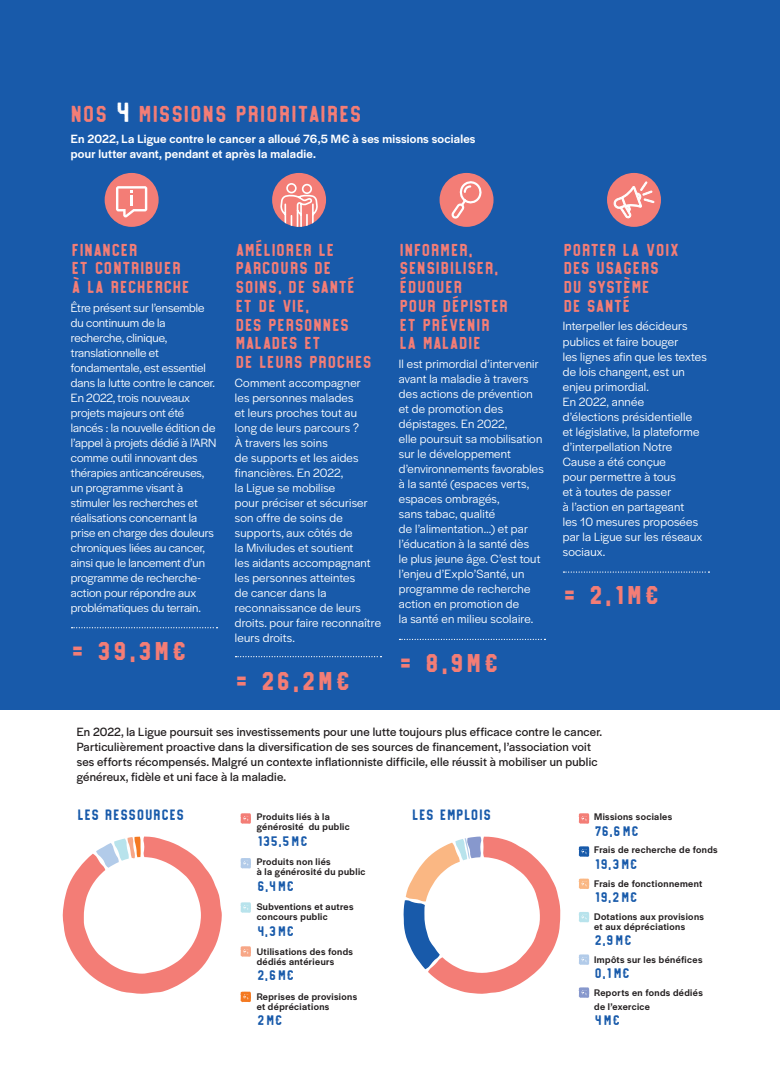
<style>
.page{position:relative;width:780px;height:1088px;background:#fff}
.page>*{position:absolute;margin:0;border:0;box-sizing:border-box;transform-origin:0 0}
.t1{font:700 27.5px "Treadstone";letter-spacing:.04em;color:#f37d76}
.t2{font:700 25px "Treadstone Rough";letter-spacing:-.04em;color:#f37d76}
.t3{font:700 18.75px/18.8px "Treadstone Rough";letter-spacing:-.04em;color:#f37d76}
.t4{font:700 16.25px "Treadstone Rough";letter-spacing:-.04em;color:#185aaa}
.t5{font:700 15px "Treadstone Rough";letter-spacing:.065em;color:#185aaa}
.t6{font:12.5px/15px "Halyard Display";letter-spacing:.015em;color:#fff}
.t7{font:12.5px/15px "Halyard Display";letter-spacing:.02em;color:#231f20}
.t8{font:500 12.5px/15px "Halyard Display";letter-spacing:.02em;color:#fff}
.t9{font:500 10px/10px "Halyard Display";letter-spacing:.04em;color:#231f20}
.s1{font-size:30px;color:#fff}
</style>
<div class="page">
<div style="left:0;top:0;width:780px;height:710px;background:#185aaa"></div>
<svg style="left:63px;top:836px;width:159px;height:158px"></svg>
<svg style="left:71px;top:627px;width:146px;height:1px"></svg>
<svg style="left:235px;top:656px;width:146px;height:1px"></svg>
<svg style="left:399px;top:639px;width:146px;height:1px"></svg>
<svg style="left:563px;top:571px;width:146px;height:2px"></svg>
<div style="left:607px;top:173px;width:54px;height:54px;background:#f37d76;border-radius:50%"></div>
<svg style="left:613px;top:181px;width:41px;height:37px"></svg>
<div style="left:439px;top:173px;width:54px;height:54px;background:#f37d76;border-radius:50%"></div>
<svg style="left:449px;top:178px;width:36px;height:42px"></svg>
<div style="left:272px;top:173px;width:54px;height:54px;background:#f37d76;border-radius:50%"></div>
<svg style="left:279px;top:183px;width:40px;height:44px"></svg>
<div style="left:105px;top:173px;width:54px;height:54px;background:#f37d76;border-radius:50%"></div>
<svg style="left:116px;top:186px;width:31px;height:31px"></svg>
<svg style="left:403px;top:836px;width:157px;height:158px"></svg>
<svg style="left:240px;top:813px;width:11px;height:11px"></svg>
<svg style="left:578px;top:813px;width:11px;height:11px"></svg>
<svg style="left:578px;top:846px;width:11px;height:11px"></svg>
<svg style="left:578px;top:878px;width:11px;height:11px"></svg>
<svg style="left:578px;top:912px;width:11px;height:10px"></svg>
<svg style="left:578px;top:954px;width:11px;height:11px"></svg>
<svg style="left:578px;top:987px;width:11px;height:11px"></svg>
<svg style="left:240px;top:858px;width:11px;height:10px"></svg>
<svg style="left:240px;top:902px;width:11px;height:11px"></svg>
<svg style="left:240px;top:946px;width:11px;height:11px"></svg>
<svg style="left:240px;top:991px;width:11px;height:11px"></svg>
<h2 class="t2" style="left:69px;top:100px;width:294px">NOS <span class="s1">4</span> MISSIONS PRIORITAIRES</h2>
<p class="t8" style="left:71px;top:130px;width:406px">En 2022, La Ligue contre le cancer a alloué 76,5 M€ à ses missions sociales pour lutter avant, pendant et après la maladie.</p>
<h3 class="t3" style="left:71px;top:240px;width:121px">FINANCER<br>ET CONTRIBUER<br>À LA RECHERCHE</h3>
<p class="t6" style="left:71px;top:299px;width:147px">Être présent sur l’ensemble du continuum de la recherche, clinique, translationnelle et fondamentale, est essentiel dans la lutte contre le cancer.<br>En 2022, trois nouveaux projets majeurs ont été lancés : la nouvelle édition de l’appel à projets dédié à l’ARN comme outil innovant des thérapies anticancéreuses, un programme visant à stimuler les recherches et réalisations concernant la prise en charge des douleurs chroniques liées au cancer, ainsi que le lancement d’un programme de recherche&shy;action pour répondre aux problématiques du terrain.</p>
<h1 class="t1" style="left:71px;top:635px;width:118px">= 39,3M€</h1>
<h3 class="t3" style="left:235px;top:240px;width:139px">AMÉLIORER LE<br>PARCOURS DE<br>SOINS, DE SANTÉ<br>ET DE VIE,<br>DES PERSONNES<br>MALADES ET<br>DE LEURS PROCHES</h3>
<p class="t6" style="left:235px;top:374px;width:148px">Comment accompagner<br>les personnes malades<br>et leurs proches tout au long de leurs parcours ?<br>À travers les soins<br>de supports et les aides financières. En 2022,<br>la Ligue se mobilise<br>pour préciser et sécuriser son offre de soins de supports, aux côtés de<br>la Miviludes et soutient<br>les aidants accompagnant les personnes atteintes<br>de cancer dans la reconnaissance de leurs droits. pour faire reconnaître leurs droits.</p>
<h1 class="t1" style="left:235px;top:665px;width:117px">= 26,2M€</h1>
<h3 class="t3" style="left:399px;top:240px;width:111px">INFORMER,<br>SENSIBILISER,<br>ÉDUQUER<br>POUR DÉPISTER<br>ET PRÉVENIR<br>LA MALADIE</h3>
<p class="t6" style="left:399px;top:356px;width:146px">Il est primordial d’intervenir avant la maladie à travers des actions de prévention et de promotion des dépistages. En 2022,<br>elle poursuit sa mobilisation sur le développement d’environnements favorables à la santé (espaces verts, espaces ombragés,<br>sans tabac, qualité<br>de l’alimentation…) et par l’éducation à la santé dès<br>le plus jeune âge. C’est tout l’enjeu d’Explo’Santé, un programme de recherche action en promotion de<br>la santé en milieu scolaire.</p>
<h1 class="t1" style="left:399px;top:647px;width:102px">= 8,9M€</h1>
<h3 class="t3" style="left:562px;top:240px;width:119px">PORTER LA VOIX<br>DES USAGERS<br>DU SYSTÈME<br>DE SANTÉ</h3>
<p class="t6" style="left:562px;top:318px;width:145px">Interpeller les décideurs publics et faire bouger<br>les lignes afin que les textes de lois changent, est un enjeu primordial.<br>En 2022, année<br>d’élections présidentielle<br>et législative, la plateforme d’interpellation Notre<br>Cause a été conçue<br>pour permettre à tous<br>et à toutes de passer<br>à l’action en partageant<br>les 10 mesures proposées par la Ligue sur les réseaux sociaux.</p>
<h1 class="t1" style="left:562px;top:579px;width:98px">= 2,1M€</h1>
<p class="t7" style="left:77px;top:723px;width:527px">En 2022, la Ligue poursuit ses investissements pour une lutte toujours plus efficace contre le cancer.<br>Particulièrement proactive dans la diversification de ses sources de financement, l’association voit ses efforts récompensés. Malgré un contexte inflationniste difficile, elle réussit à mobiliser un public généreux, fidèle et uni face à la maladie.</p>
<h3 class="t4" style="left:77px;top:805px;width:109px">LES RESSOURCES</h3>
<p class="t9" style="left:257px;top:811px;width:95px">Produits liés à la générosité du public</p>
<p class="t5" style="left:257px;top:832px;width:53px">135,5M€</p>
<p class="t9" style="left:257px;top:856px;width:110px">Produits non liés<br>à la générosité du public</p>
<p class="t5" style="left:257px;top:877px;width:40px">6,4M€</p>
<p class="t9" style="left:257px;top:901px;width:98px">Subventions et autres concours public</p>
<p class="t5" style="left:257px;top:922px;width:39px">4,3M€</p>
<p class="t9" style="left:257px;top:946px;width:98px">Utilisations des fonds dédiés antérieurs</p>
<p class="t5" style="left:257px;top:967px;width:40px">2,6M€</p>
<p class="t9" style="left:257px;top:991px;width:102px">Reprises de provisions et dépréciations</p>
<p class="t5" style="left:257px;top:1012px;width:28px">2M€</p>
<h3 class="t4" style="left:411px;top:805px;width:82px">LES EMPLOIS</h3>
<p class="t9" style="left:594px;top:811px;width:79px">Missions sociales</p>
<p class="t5" style="left:594px;top:822px;width:47px">76,6M€</p>
<p class="t9" style="left:594px;top:844px;width:125px">Frais de recherche de fonds</p>
<p class="t5" style="left:594px;top:855px;width:45px">19,3M€</p>
<p class="t9" style="left:594px;top:878px;width:110px">Frais de fonctionnement</p>
<p class="t5" style="left:594px;top:888px;width:45px">19,2M€</p>
<p class="t9" style="left:594px;top:911px;width:111px">Dotations aux provisions et aux dépréciations</p>
<p class="t5" style="left:594px;top:932px;width:39px">2,9M€</p>
<p class="t9" style="left:594px;top:954px;width:110px">Impôts sur les bénéfices</p>
<p class="t5" style="left:594px;top:965px;width:38px">0,1M€</p>
<p class="t9" style="left:594px;top:985px;width:110px;line-height:13.8px">Reports en fonds dédiés de l’exercice</p>
<p class="t5" style="left:594px;top:1012px;width:28px">4M€</p>
</div>
